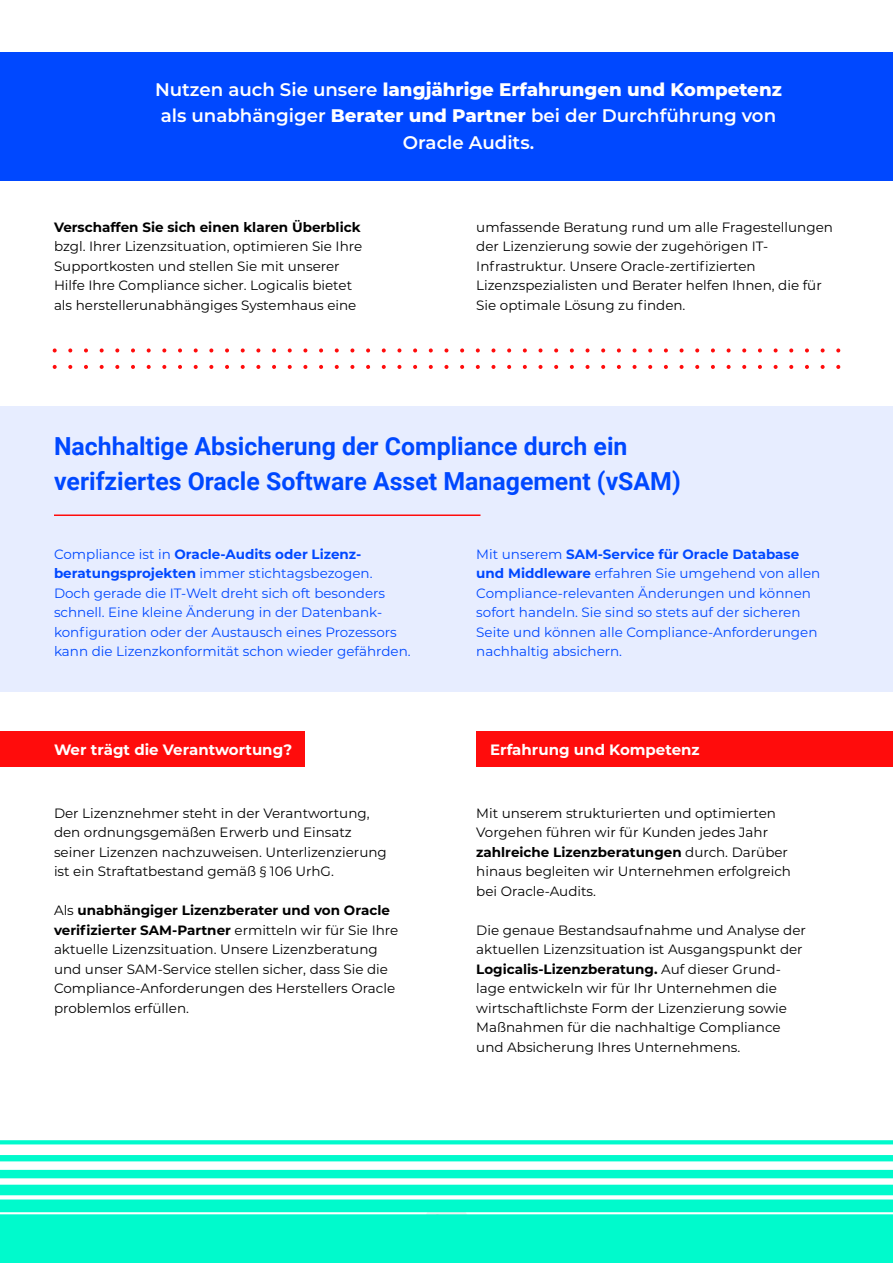
<style>
.page{position:relative;width:893px;height:1263px;background:#fff}
.page>*{position:absolute;margin:0;border:0;box-sizing:border-box;transform-origin:0 0}
.t1{font:700 24.9px/35.5px "Roboto";color:#0048ff}
.t2{font:600 18.3px/26.4px "Montserrat";color:#fff;text-align:center}
.t3{font:700 15px "Montserrat";color:#fff}
.t4{font:13.5px/19.5px "Montserrat";color:#000}
.t5{font:13.5px/19.5px "Montserrat";color:#0048ff}
.t6{font:700 13.5px "Montserrat";color:#000}
.s1{font-weight:800}
.s2{font-weight:700}
</style>
<div class="page">
<div style="left:0;top:406px;width:893px;height:286px;background:#e7edff"></div>
<div style="left:0;top:52px;width:893px;height:129px;background:#0048ff"></div>
<svg style="left:68px;top:365px;width:755px;height:4px"></svg>
<svg style="left:68px;top:348px;width:755px;height:5px"></svg>
<hr style="left:54px;top:514px;width:426px;height:2px;background:#ff0c0c">
<div style="left:0;top:731px;width:305px;height:36px;background:#ff0c0c"></div>
<div style="left:476px;top:731px;width:417px;height:36px;background:#ff0c0c"></div>
<svg style="left:0;top:1140px;width:893px;height:123px;fill:#00facc"></svg>
<h2 class="t2" style="left:155px;top:76px;width:628px">Nutzen auch Sie unsere <span class="s1">langjährige Erfahrungen und Kompetenz </span>als unabhängiger <span class="s1">Berater und Partner</span> bei der Durchführung von<br>Oracle Audits.</h2>
<p class="t6" style="left:54px;top:217px;width:308px">Verschaffen Sie sich einen klaren Überblick</p>
<p class="t4" style="left:54px;top:236px;width:310px">bzgl. Ihrer Lizenzsituation, optimieren Sie Ihre Supportkosten und stellen Sie mit unserer Hilfe Ihre Compliance sicher. Logicalis bietet als herstellerunabhängiges Systemhaus eine</p>
<p class="t4" style="left:476px;top:217px;width:358px">umfassende Beratung rund um alle Fragestellungen der Lizenzierung sowie der zugehörigen IT-Infrastruktur. Unsere Oracle-zertifizierten Lizenzspezialisten und Berater helfen Ihnen, die für Sie optimale Lösung zu finden.</p>
<h1 class="t1" style="left:54px;top:427px;width:628px">Nachhaltige Absicherung der Compliance durch ein verifziertes Oracle Software Asset Management (vSAM)</h1>
<p class="t5" style="left:54px;top:544px;width:358px">Compliance ist in <span class="s2">Oracle-Audits oder Lizenz&shy;beratungsprojekten</span> immer stichtagsbezogen.<br>Doch gerade die IT-Welt dreht sich oft besonders schnell. Eine kleine Änderung in der Datenbank&shy;konfiguration oder der Austausch eines Prozessors kann die Lizenzkonformität schon wieder gefährden.</p>
<p class="t5" style="left:476px;top:544px;width:346px">Mit unserem <span class="s2">SAM-Service für Oracle Database und Middleware</span> erfahren Sie umgehend von allen Compliance-relevanten Änderungen und können sofort handeln. Sie sind so stets auf der sicheren Seite und können alle Compliance-Anforderungen nachhaltig absichern.</p>
<p class="t3" style="left:54px;top:738px;width:240px">Wer trägt die Verantwortung?</p>
<p class="t3" style="left:490px;top:738px;width:211px">Erfahrung und Kompetenz</p>
<p class="t4" style="left:54px;top:803px;width:334px">Der Lizenznehmer steht in der Verantwortung, den ordnungsgemäßen Erwerb und Einsatz seiner Lizenzen nachzuweisen. Unterlizenzierung ist ein Straftatbestand gemäß § 106 UrhG.</p>
<p class="t4" style="left:54px;top:900px;width:346px">Als <span class="s2">unabhängiger Lizenzberater und von Oracle verifizierter SAM-Partner</span> ermitteln wir für Sie Ihre aktuelle Lizenzsituation. Unsere Lizenzberatung und unser SAM-Service stellen sicher, dass Sie die Compliance-Anforderungen des Herstellers Oracle problemlos erfüllen.</p>
<p class="t4" style="left:476px;top:802px;width:316px">Mit unserem strukturierten und optimierten Vorgehen führen wir für Kunden jedes Jahr <span class="s2">zahlreiche Lizenzberatungen</span> durch. Darüber hinaus begleiten wir Unternehmen erfolgreich bei Oracle-Audits.</p>
<p class="t4" style="left:476px;top:919px;width:331px">Die genaue Bestandsaufnahme und Analyse der aktuellen Lizenzsituation ist Ausgangspunkt der <span class="s2">Logicalis-Lizenzberatung.</span> Auf dieser Grund&shy;lage entwickeln wir für Ihr Unternehmen die wirtschaftlichste Form der Lizenzierung sowie Maßnahmen für die nachhaltige Compliance und Absicherung Ihres Unternehmens.</p>
</div>
